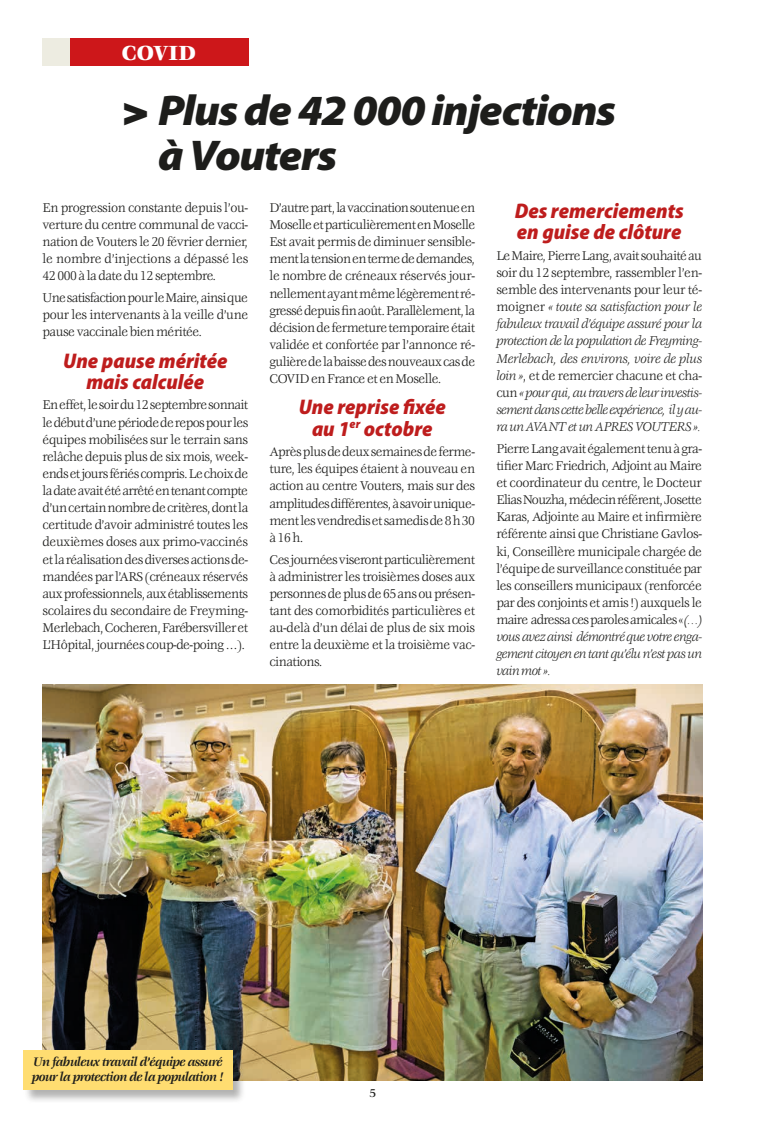
<style>
.page{position:relative;width:780px;height:1134px;background:#fff}
.page>*{position:absolute;margin:0;border:0;box-sizing:border-box;transform-origin:0 0}
.t1{font:italic 900 43.25px/45px "Myriad Pro";letter-spacing:-.03em;color:#1d1d1b;scale:1.04 1}
.t2{font:900 22.5px "Veljovic Std";color:#fff;scale:.94 1}
.t3{font:italic 900 semi-condensed 21.25px/21.2px "Myriad Pro";color:#be1d1d;text-align:center}
.t4{font:14px/17.1px "Veljovic Std";letter-spacing:-.035em;color:#1d1d1b;text-align:justify;scale:.94 1}
.t5{font:italic 14px/17.1px "Veljovic Std";letter-spacing:-.035em;color:#1d1d1b;text-align:justify;scale:.94 1}
.t6{font:italic 700 13.62px/15.5px "Veljovic Std";letter-spacing:-.04em;color:#1d1d1b;scale:.94 1}
.t7{font:500 12.5px "Veljovic Std";color:#1d1d1b}
.s1{font-family:"Helvetica Neue LT Std"}
.s2{font-style:normal}
.s3{font-style:italic}
</style>
<div class="page">
<div style="left:43px;top:39px;width:27px;height:27px;background:#edece1"></div>
<div style="left:70px;top:39px;width:178px;height:27px;background:#cd171a"></div>
<img style="left:43px;top:685px;width:659px;height:396px">
<div style="left:23px;top:1050px;width:223px;height:54px;background:#1d1d1b;opacity:.34"></div>
<div style="left:23px;top:1050px;width:209px;height:40px;background:#ffdd71"></div>
<h2 class="t2" style="left:122px;top:40px;width:80px">COVID</h2>
<h1 class="t1" style="left:158px;top:86px;width:442px;text-indent:-36px"><span class="s1">&gt;</span> Plus de 42 000 injections à Vouters</h1>
<p class="t4" style="left:43px;top:200px;width:220px">En progression constante depuis l’ou&shy;verture du centre communal de vacci&shy;nation de Vouters le 20 février dernier, le nombre d’injections a dépassé les 42 000 à la date du 12 septembre.</p>
<p class="t4" style="left:43px;top:290px;width:220px">Une satisfaction pour le Maire, ainsi que pour les intervenants à la veille d’une pause vaccinale bien méritée.</p>
<h3 class="t3" style="left:63px;top:350px;width:166px">Une pause méritée mais calculée</h3>
<p class="t4" style="left:43px;top:397px;width:220px">En effet, le soir du 12 septembre sonnait le début d’une période de repos pour les équipes mobilisées sur le terrain sans relâche depuis plus de six mois, week&shy;ends et jours fériés compris. Le choix de la date avait été arrêté en tenant compte d’un certain nombre de critères, dont la certitude d’avoir administré toutes les deuxièmes doses aux primo-vaccinés et la réalisation des diverses actions de&shy;mandées par l’ARS (créneaux réservés aux professionnels, aux établissements scolaires du secondaire de Freyming-Merlebach, Cocheren, Farébersviller et L’Hôpital, journées coup-de-poing …).</p>
<p class="t4" style="left:269px;top:200px;width:220px">D’autre part, la vaccination soutenue en Moselle et particulièrement en Moselle Est avait permis de diminuer sensible&shy;ment la tension en terme de demandes, le nombre de créneaux réservés jour&shy;nellement ayant même légèrement ré&shy;gressé depuis fin août. Parallèlement, la décision de fermeture temporaire était validée et confortée par l’annonce ré&shy;gulière de la baisse des nouveaux cas de COVID en France et en Moselle.</p>
<h3 class="t3" style="left:299px;top:397px;width:148px">Une reprise fixée au 1<sup>er</sup> octobre</h3>
<p class="t4" style="left:269px;top:444px;width:220px">Après plus de deux semaines de ferme&shy;ture, les équipes étaient à nouveau en action au centre Vouters, mais sur des amplitudes différentes, à savoir unique&shy;ment les vendredis et samedis de 8 h 30 à 16 h.</p>
<p class="t4" style="left:269px;top:551px;width:220px">Ces journées viseront particulièrement à administrer les troisièmes doses aux personnes de plus de 65 ans ou présen&shy;tant des comorbidités particulières et au-delà d’un délai de plus de six mois entre la deuxième et la troisième vac&shy;cinations.</p>
<h3 class="t3" style="left:514px;top:200px;width:170px;text-align:left">Des remerciements en guise de clôture</h3>
<p class="t5" style="left:496px;top:248px;width:220px"><span class="s2">Le Maire, Pierre Lang, avait souhaité au soir du 12 septembre, rassembler l’en&shy;semble des intervenants pour leur té&shy;moigner</span> « toute sa satisfaction pour le fabuleux travail d’équipe assuré pour la protection de la population de Freyming-Merlebach, des environs, voire de plus loin »<span class="s2">, et de remercier chacune et cha&shy;cun</span> « pour qui, au travers de leur investis&shy;sement dans cette belle expérience, il y au&shy;ra un AVANT et un APRES VOUTERS ».</p>
<p class="t4" style="left:496px;top:440px;width:220px">Pierre Lang avait également tenu à gra&shy;tifier Marc Friedrich, Adjoint au Maire et coordinateur du centre, le Docteur Elias Nouzha, médecin référent, Josette Karas, Adjointe au Maire et infirmière référente ainsi que Christiane Gavlos&shy;ki, Conseillère municipale chargée de l’équipe de surveillance constituée par les conseillers municipaux (renforcée par des conjoints et amis !) auxquels le maire adressa ces paroles amicales « <span class="s3">(…) vous avez ainsi démontré que votre enga&shy;gement citoyen en tant qu’élu n’est pas un vain mot ».</span></p>
<p class="t6" style="left:32px;top:1054px;width:205px">Un fabuleux travail d’équipe assuré pour la protection de la population !</p>
<p class="t7" style="left:369px;top:1086px;width:8px">5</p>
</div>
